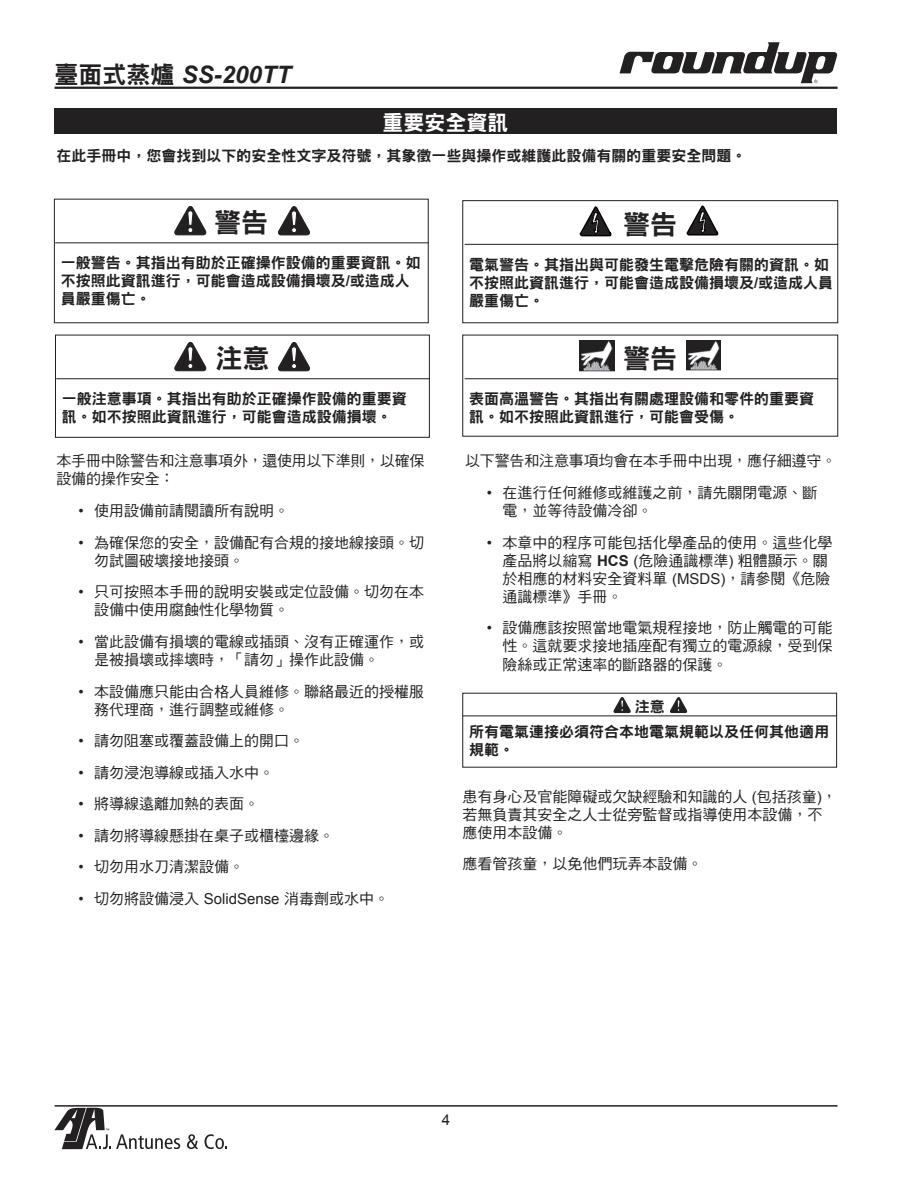
<style>
.page{position:relative;width:918px;height:1188px;background:#fff}
.page>*{position:absolute;margin:0;border:0;box-sizing:border-box;transform-origin:0 0}
.t1{font:27px "DF Hei Std W9";color:#232021}
.t2{font:italic 700 24px "Arial";color:#232021}
.t3{font:21px "DF Hei Std W9";color:#fff}
.t4{font:15px/18px "DF Hei Std W5";color:#232021}
.t5{font:15px/18px "DF Hei Std W9";color:#232021}
.t6{font:15px/18px "DF Hei Std W5";letter-spacing:-.02em;color:#232021}
.t7{font:15px "Arial";color:#232021}
.s1{font-family:"DF Hei Std W9";font-weight:400;font-style:normal}
.s2{font-family:"Arial";font-weight:700}
.s3{font-family:"Arial"}
</style>
<div class="page">
<hr style="left:55px;top:87px;width:783px;height:2px;background:#232021">
<hr style="left:55px;top:1105px;width:783px;height:2px;background:#232021">
<svg style="left:620px;top:42px;width:217px;height:41px"></svg>
<svg style="left:55px;top:1108px;width:125px;height:41px"></svg>
<svg style="left:187px;top:1134px;width:11px;height:15px"></svg>
<svg style="left:205px;top:1134px;width:22px;height:15px"></svg>
<hr style="left:55px;top:242px;width:374px;height:1px;background:#232021">
<svg style="left:174px;top:206px;width:33px;height:29px"></svg>
<svg style="left:278px;top:206px;width:32px;height:29px"></svg>
<div style="left:462px;top:200px;width:376px;height:123px;border:1px solid #232021"></div>
<hr style="left:465px;top:244px;width:373px;height:1px;background:#232021">
<svg style="left:580px;top:206px;width:32px;height:31px"></svg>
<svg style="left:686px;top:206px;width:33px;height:30px"></svg>
<div style="left:55px;top:335px;width:375px;height:103px;border:1px solid #232021"></div>
<hr style="left:56px;top:378px;width:374px;height:1px;background:#232021">
<svg style="left:174px;top:341px;width:33px;height:30px"></svg>
<svg style="left:278px;top:342px;width:32px;height:29px"></svg>
<hr style="left:465px;top:378px;width:373px;height:1px;background:#232021">
<img style="left:580px;top:341px;width:34px;height:31px">
<img style="left:686px;top:340px;width:35px;height:31px">
<div style="left:54px;top:109px;width:783px;height:25px;background:#232021"></div>
<hr style="left:463px;top:716px;width:374px;height:1px;background:#232021">
<svg style="left:614px;top:697px;width:17px;height:16px"></svg>
<svg style="left:670px;top:697px;width:17px;height:16px"></svg>
<h2 class="t2" style="left:54px;top:59px;width:238px"><span class="s1">臺面式蒸爐</span> SS-200TT</h2>
<h3 class="t3" style="left:383px;top:111px;width:128px">重要安全資訊</h3>
<p class="t5" style="left:57px;top:146px;width:691px">在此手冊中，您會找到以下的安全性文字及符號，其象徵一些與操作或維護此設備有關的重要安全問題。</p>
<h1 class="t1" style="left:214px;top:208px;width:55px">警告</h1>
<p class="t5" style="left:61px;top:254px;width:361px">一般警告。其指出有助於正確操作設備的重要資訊。如不按照此資訊進行，可能會造成設備損壞及<span class="s2">/</span>或造成人員嚴重傷亡。</p>
<h1 class="t1" style="left:215px;top:344px;width:55px">注意</h1>
<p class="t5" style="left:62px;top:390px;width:346px">一般注意事項。其指出有助於正確操作設備的重要資訊。如不按照此資訊進行，可能會造成設備損壞。</p>
<p class="t6" style="left:57px;top:452px;width:369px">本手冊中除警告和注意事項外，還使用以下準則，以確保設備的操作安全：</p>
<p class="t4" style="left:78px;top:501px;width:212px"><span class="s3">•</span> 使用設備前請閱讀所有說明。</p>
<p class="t4" style="left:94px;top:533px;width:332px;text-indent:-16px"><span class="s3">•</span> 為確保您的安全，設備配有合規的接地線接頭。切勿試圖破壞接地接頭。</p>
<p class="t4" style="left:94px;top:583px;width:332px;text-indent:-16px"><span class="s3">•</span> 只可按照本手冊的說明安裝或定位設備。切勿在本設備中使用腐蝕性化學物質。</p>
<p class="t4" style="left:94px;top:632px;width:332px;text-indent:-16px"><span class="s3">•</span> 當此設備有損壞的電線或插頭、沒有正確運作，或是被損壞或摔壞時，「請勿」操作此設備。</p>
<p class="t4" style="left:94px;top:682px;width:332px;text-indent:-16px"><span class="s3">•</span> 本設備應只能由合格人員維修。聯絡最近的授權服務代理商，進行調整或維修。</p>
<p class="t4" style="left:78px;top:732px;width:227px"><span class="s3">•</span> 請勿阻塞或覆蓋設備上的開口。</p>
<p class="t4" style="left:78px;top:763px;width:197px"><span class="s3">•</span> 請勿浸泡導線或插入水中。</p>
<p class="t4" style="left:78px;top:795px;width:182px"><span class="s3">•</span> 將導線遠離加熱的表面。</p>
<p class="t4" style="left:78px;top:826px;width:257px"><span class="s3">•</span> 請勿將導線懸掛在桌子或櫃檯邊緣。</p>
<p class="t4" style="left:78px;top:858px;width:167px"><span class="s3">•</span> 切勿用水刀清潔設備。</p>
<p class="t4" style="left:78px;top:889px;width:312px"><span class="s3">•</span> 切勿將設備浸入 <span class="s3">SolidSense</span> 消毒劑或水中。</p>
<h1 class="t1" style="left:623px;top:210px;width:55px">警告</h1>
<p class="t5" style="left:469px;top:255px;width:366px">電氣警告。其指出與可能發生電擊危險有關的資訊。如不按照此資訊進行，可能會造成設備損壞及<span class="s2">/</span>或造成人員嚴重傷亡。</p>
<h1 class="t1" style="left:623px;top:344px;width:55px">警告</h1>
<p class="t5" style="left:469px;top:390px;width:346px">表面高溫警告。其指出有關處理設備和零件的重要資訊。如不按照此資訊進行，可能會受傷。</p>
<p class="t4" style="left:465px;top:452px;width:373px">以下警告和注意事項均會在本手冊中出現，應仔細遵守。</p>
<p class="t4" style="left:503px;top:483px;width:316px;text-indent:-16px"><span class="s3">•</span> 在進行任何維修或維護之前，請先關閉電源、斷電，並等待設備冷卻。</p>
<p class="t4" style="left:503px;top:533px;width:331px;text-indent:-16px"><span class="s3">•</span> 本章中的程序可能包括化學產品的使用。這些化學產品將以縮寫 <span class="s2">HCS</span> <span class="s3">(</span>危險通識標準<span class="s3">)</span> 粗體顯示。關於相應的材料安全資料單 <span class="s3">(MSDS)</span>，請參閱《危險通識標準》手冊。</p>
<p class="t4" style="left:503px;top:619px;width:331px;text-align:justify;text-indent:-16px"><span class="s3">•</span> 設備應該按照當地電氣規程接地，防止觸電的可能性。這就要求接地插座配有獨立的電源線，受到保險絲或正常速率的斷路器的保護。</p>
<p class="t5" style="left:469px;top:693px;width:361px;line-height:25.5px;text-align:center">注意<br>所有電氣連接必須符合本地電氣規範以及任何其他適用</p>
<p class="t5" style="left:469px;top:741px;width:46px">規範。</p>
<p class="t4" style="left:462px;top:787px;width:376px">患有身心及官能障礙或欠缺經驗和知識的人 <span class="s3">(</span>包括孩童<span class="s3">)</span>，若無負責其安全之人士從旁監督或指導使用本設備，不應使用本設備。</p>
<p class="t4" style="left:462px;top:855px;width:241px">應看管孩童，以免他們玩弄本設備。</p>
<p class="t7" style="left:442px;top:1109px;width:10px">4</p>
</div>
